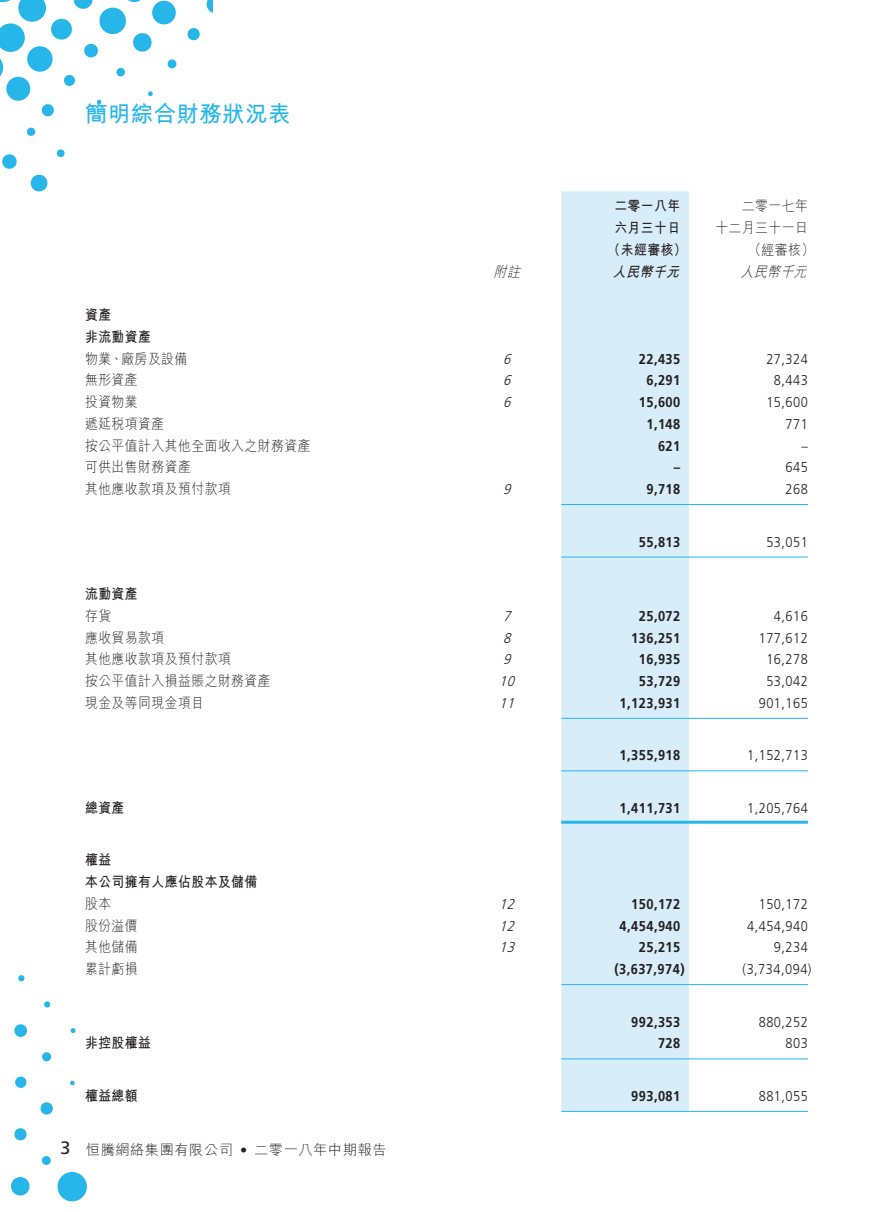
<style>
.page{position:relative;width:893px;height:1212px;background:#fff}
.page>*{position:absolute;margin:0;border:0;box-sizing:border-box;transform-origin:0 0}
.t1{font:22.5px "M Hei HK Bold E Ten B5 H";letter-spacing:.015em;color:#26b6ea}
.t2{font:700 14.25px "Frutiger LT Std";letter-spacing:.035em;color:#231f20;scale:.9 1}
.t3{font:14.25px/21.8px "M Hei HK Light E Ten B5 H";letter-spacing:.035em;color:#231f20;text-align:right;scale:.9 1}
.t4{font:300 14.25px "Frutiger LT Std";letter-spacing:.035em;color:#231f20;scale:.9 1}
.t5{font:14.25px/21.8px "M Hei HK Bold E Ten B5 H";letter-spacing:.035em;color:#231f20;scale:.9 1}
.t6{font:14.25px "M Hei HK Light E Ten B5 H";letter-spacing:.035em;color:#231f20}
.t7{font:italic 300 14.25px "Frutiger LT Std";color:#231f20;scale:.9 1}
.t8{font:italic 14.25px "M Hei HK Light E Ten B5 H";color:#231f20;scale:.9 1}
.t9{font:italic 14.25px "M Hei HK Bold E Ten B5 H";color:#231f20;scale:.9 1}
.s1{font-family:"Frutiger LT Std";font-size:18px}
.s2{font-family:"Frutiger LT Std";font-weight:300}
</style>
<div class="page">
<svg style="left:206px;top:0;width:7px;height:13px"></svg>
<svg style="left:187px;top:28px;width:13px;height:13px"></svg>
<svg style="left:0;top:0;width:177px;height:117px"></svg>
<svg style="left:26px;top:127px;width:10px;height:9px"></svg>
<svg style="left:56px;top:149px;width:9px;height:9px"></svg>
<svg style="left:2px;top:154px;width:15px;height:15px"></svg>
<svg style="left:30px;top:174px;width:18px;height:18px"></svg>
<svg style="left:18px;top:975px;width:7px;height:7px"></svg>
<svg style="left:14px;top:1024px;width:13px;height:13px"></svg>
<svg style="left:44px;top:1001px;width:7px;height:7px"></svg>
<svg style="left:15px;top:1076px;width:12px;height:12px"></svg>
<svg style="left:42px;top:1052px;width:10px;height:10px"></svg>
<svg style="left:70px;top:1028px;width:6px;height:5px"></svg>
<svg style="left:14px;top:1128px;width:13px;height:13px"></svg>
<svg style="left:40px;top:1102px;width:13px;height:13px"></svg>
<svg style="left:70px;top:1080px;width:5px;height:5px"></svg>
<svg style="left:11px;top:1177px;width:19px;height:19px"></svg>
<svg style="left:42px;top:1156px;width:45px;height:46px"></svg>
<div style="left:561px;top:191px;width:128px;height:920px;background:#d7edf9"></div>
<hr style="left:561px;top:504px;width:128px;height:1px;background:#26b6ea">
<hr style="left:689px;top:504px;width:119px;height:1px;background:#26b6ea">
<hr style="left:561px;top:557px;width:128px;height:1px;background:#26b6ea">
<hr style="left:689px;top:557px;width:119px;height:1px;background:#26b6ea">
<hr style="left:561px;top:718px;width:128px;height:1px;background:#26b6ea">
<hr style="left:689px;top:718px;width:119px;height:1px;background:#26b6ea">
<hr style="left:561px;top:770px;width:128px;height:1px;background:#26b6ea">
<hr style="left:689px;top:770px;width:119px;height:1px;background:#26b6ea">
<hr style="left:561px;top:821px;width:128px;height:3px;background:#26b6ea">
<hr style="left:689px;top:821px;width:119px;height:3px;background:#26b6ea">
<hr style="left:561px;top:984px;width:128px;height:1px;background:#26b6ea">
<hr style="left:689px;top:984px;width:119px;height:1px;background:#26b6ea">
<hr style="left:561px;top:1058px;width:128px;height:1px;background:#26b6ea">
<hr style="left:689px;top:1058px;width:119px;height:1px;background:#26b6ea">
<hr style="left:561px;top:1111px;width:128px;height:1px;background:#26b6ea">
<hr style="left:689px;top:1111px;width:119px;height:1px;background:#26b6ea">
<h1 class="t1" style="left:85px;top:105px;width:207px">簡明綜合財務狀況表</h1>
<p class="t5" style="left:614px;top:197px;width:75px">二零一八年六月三十日</p>
<p class="t3" style="left:715px;top:197px;width:104px">二零一七年<br>十二月三十一日</p>
<p class="t5" style="left:607px;top:240px;width:90px">（未經審核）</p>
<p class="t3" style="left:748px;top:240px;width:75px">（經審核）</p>
<p class="t8" style="left:494px;top:266px;width:34px">附註</p>
<p class="t9" style="left:613px;top:266px;width:79px">人民幣千元</p>
<p class="t8" style="left:740px;top:266px;width:79px">人民幣千元</p>
<p class="t5" style="left:85px;top:306px;width:75px">資產<br>非流動資產</p>
<p class="t3" style="left:85px;top:349px;width:115px">物業、廠房及設備</p>
<p class="t7" style="left:503px;top:353px;width:13px">6</p>
<p class="t2" style="left:639px;top:353px;width:48px">22,435</p>
<p class="t4" style="left:766px;top:353px;width:48px">27,324</p>
<p class="t3" style="left:85px;top:371px;width:60px">無形資產</p>
<p class="t7" style="left:503px;top:375px;width:13px">6</p>
<p class="t2" style="left:646px;top:375px;width:39px">6,291</p>
<p class="t4" style="left:774px;top:375px;width:39px">8,443</p>
<p class="t3" style="left:85px;top:393px;width:60px">投資物業</p>
<p class="t7" style="left:503px;top:396px;width:13px">6</p>
<p class="t2" style="left:639px;top:396px;width:48px">15,600</p>
<p class="t4" style="left:766px;top:396px;width:48px">15,600</p>
<p class="t3" style="left:85px;top:414px;width:90px">遞延稅項資產</p>
<p class="t2" style="left:646px;top:418px;width:39px">1,148</p>
<p class="t4" style="left:786px;top:418px;width:26px">771</p>
<p class="t3" style="left:85px;top:436px;width:252px">按公平值計入其他全面收入之財務資產</p>
<p class="t2" style="left:658px;top:440px;width:26px">621</p>
<p class="t4" style="left:801px;top:440px;width:9px">–</p>
<p class="t3" style="left:85px;top:458px;width:119px">可供出售財務資產</p>
<p class="t2" style="left:674px;top:462px;width:9px">–</p>
<p class="t4" style="left:786px;top:462px;width:26px">645</p>
<p class="t3" style="left:85px;top:480px;width:163px">其他應收款項及預付款項</p>
<p class="t7" style="left:503px;top:483px;width:13px">9</p>
<p class="t2" style="left:646px;top:483px;width:39px">9,718</p>
<p class="t4" style="left:786px;top:483px;width:26px">268</p>
<p class="t2" style="left:639px;top:536px;width:48px">55,813</p>
<p class="t4" style="left:766px;top:536px;width:48px">53,051</p>
<p class="t5" style="left:85px;top:585px;width:60px">流動資產</p>
<p class="t3" style="left:85px;top:606px;width:31px">存貨</p>
<p class="t7" style="left:503px;top:610px;width:13px">7</p>
<p class="t2" style="left:639px;top:610px;width:48px">25,072</p>
<p class="t4" style="left:774px;top:610px;width:39px">4,616</p>
<p class="t3" style="left:85px;top:628px;width:90px">應收貿易款項</p>
<p class="t7" style="left:503px;top:632px;width:13px">8</p>
<p class="t2" style="left:631px;top:632px;width:56px">136,251</p>
<p class="t4" style="left:759px;top:632px;width:56px">177,612</p>
<p class="t3" style="left:85px;top:650px;width:163px">其他應收款項及預付款項</p>
<p class="t7" style="left:503px;top:654px;width:13px">9</p>
<p class="t2" style="left:639px;top:654px;width:48px">16,935</p>
<p class="t4" style="left:766px;top:654px;width:48px">16,278</p>
<p class="t3" style="left:85px;top:672px;width:208px">按公平值計入損益賬之財務資產</p>
<p class="t7" style="left:499px;top:675px;width:22px">10</p>
<p class="t2" style="left:639px;top:675px;width:48px">53,729</p>
<p class="t4" style="left:766px;top:675px;width:48px">53,042</p>
<p class="t3" style="left:85px;top:693px;width:134px">現金及等同現金項目</p>
<p class="t7" style="left:499px;top:697px;width:22px">11</p>
<p class="t2" style="left:620px;top:697px;width:69px">1,123,931</p>
<p class="t4" style="left:759px;top:697px;width:56px">901,165</p>
<p class="t2" style="left:620px;top:750px;width:69px">1,355,918</p>
<p class="t4" style="left:747px;top:750px;width:69px">1,152,713</p>
<p class="t5" style="left:85px;top:798px;width:45px">總資產</p>
<p class="t2" style="left:620px;top:802px;width:69px">1,411,731</p>
<p class="t4" style="left:747px;top:802px;width:69px">1,205,764</p>
<p class="t5" style="left:85px;top:851px;width:193px">權益<br>本公司擁有人應佔股本及儲備</p>
<p class="t3" style="left:85px;top:894px;width:31px">股本</p>
<p class="t7" style="left:499px;top:898px;width:22px">12</p>
<p class="t2" style="left:631px;top:898px;width:56px">150,172</p>
<p class="t4" style="left:759px;top:898px;width:56px">150,172</p>
<p class="t3" style="left:85px;top:916px;width:60px">股份溢價</p>
<p class="t7" style="left:499px;top:920px;width:22px">12</p>
<p class="t2" style="left:620px;top:920px;width:69px">4,454,940</p>
<p class="t4" style="left:747px;top:920px;width:69px">4,454,940</p>
<p class="t3" style="left:85px;top:938px;width:60px">其他儲備</p>
<p class="t7" style="left:499px;top:942px;width:22px">13</p>
<p class="t2" style="left:639px;top:942px;width:48px">25,215</p>
<p class="t4" style="left:774px;top:942px;width:39px">9,234</p>
<p class="t3" style="left:85px;top:960px;width:60px">累計虧損</p>
<p class="t2" style="left:614px;top:963px;width:80px">(3,637,974)</p>
<p class="t4" style="left:743px;top:963px;width:78px">(3,734,094)</p>
<p class="t2" style="left:631px;top:1016px;width:56px">992,353</p>
<p class="t4" style="left:759px;top:1016px;width:56px">880,252</p>
<p class="t5" style="left:85px;top:1034px;width:75px">非控股權益</p>
<p class="t2" style="left:658px;top:1038px;width:26px">728</p>
<p class="t4" style="left:786px;top:1038px;width:26px">803</p>
<p class="t5" style="left:85px;top:1086px;width:60px">權益總額</p>
<p class="t2" style="left:631px;top:1090px;width:56px">993,081</p>
<p class="t4" style="left:759px;top:1090px;width:56px">881,055</p>
<p class="t6" style="left:61px;top:1144px;width:327px"><span class="s1">3</span> 恒騰網絡集團有限公司 <span class="s2">•</span> 二零一八年中期報告</p>
</div>
